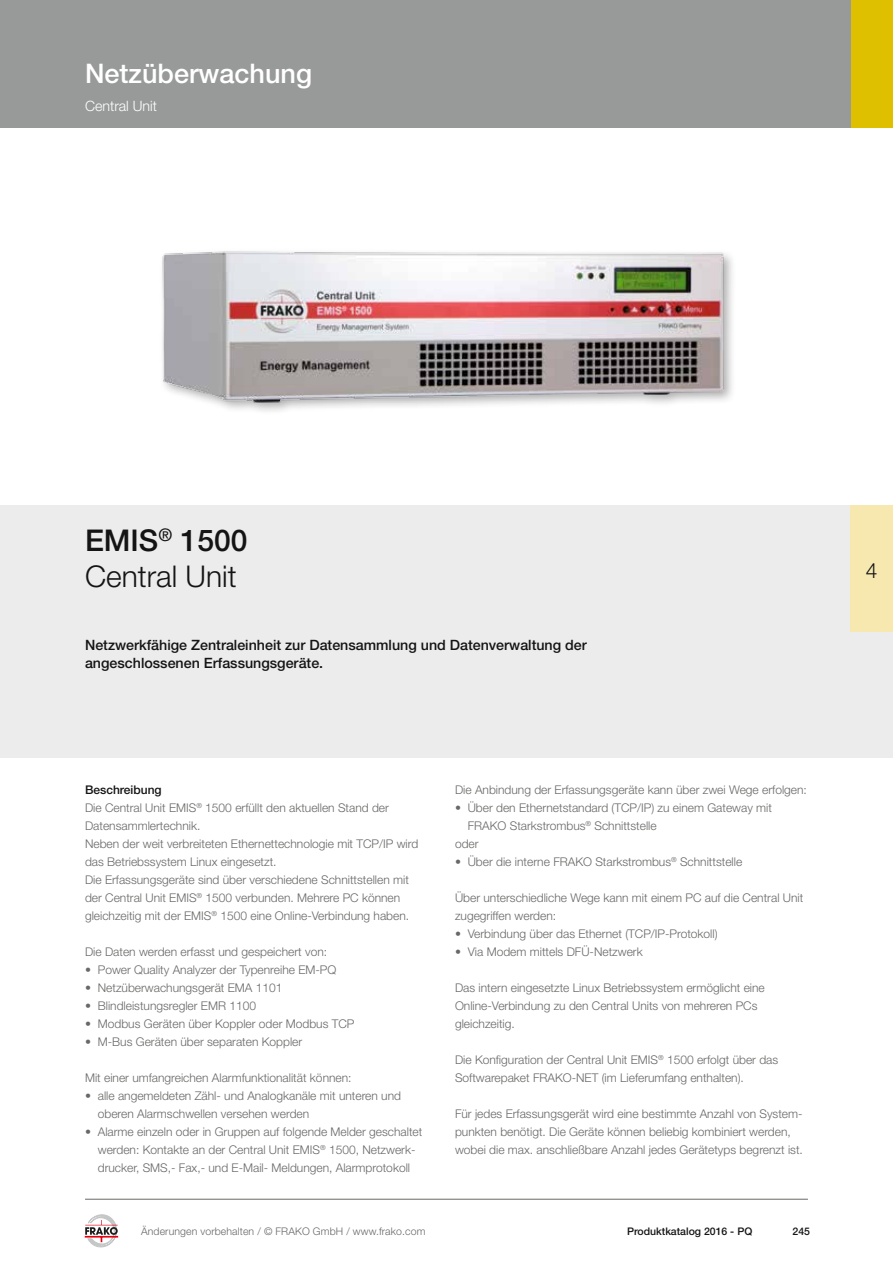
<style>
.page{position:relative;width:893px;height:1263px;background:#fff}
.page>*{position:absolute;margin:0;border:0;box-sizing:border-box;transform-origin:0 0}
.t1{font:300 30px/36px "Helvetica Neue LT Std";color:#141415}
.t2{font:500 27px "Helvetica Neue LT Std";color:#fff}
.t3{font:300 21px "Helvetica Neue LT Std";color:#141415}
.t4{font:500 14.25px/18px "Helvetica Neue LT Std";color:#141415}
.t5{font:300 14.25px "Helvetica Neue LT Std";color:#fff}
.t6{font:300 12px/18px "Helvetica Neue LT Std";color:#686867}
.t7{font:300 10.5px "Helvetica Neue LT Std";letter-spacing:.01em;color:#686867}
.t8{font:500 10.5px "Helvetica Neue LT Std";color:#141415}
.s1{font-weight:500}
.s2{font-weight:500;color:#141415}
</style>
<div class="page">
<div style="left:850px;top:0;width:43px;height:128px;background:#dfc000"></div>
<div style="left:0;top:506px;width:893px;height:252px;background:#ececec"></div>
<div style="left:159px;top:248px;width:577px;height:167px;background:#141415;opacity:.35"></div>
<img style="left:159px;top:248px;width:569px;height:159px">
<div style="left:850px;top:506px;width:43px;height:126px;background:#f6e8af"></div>
<hr style="left:85px;top:1199px;width:723px;height:1px;background:#686867">
<svg style="left:85px;top:1214px;width:34px;height:34px"></svg>
<div style="left:0;top:0;width:850px;height:128px;background:#989999"></div>
<h2 class="t2" style="left:85px;top:57px;width:229px">Netzüberwachung</h2>
<p class="t5" style="left:85px;top:97px;width:74px">Central Unit</p>
<h1 class="t1" style="left:85px;top:521px;width:164px"><span class="s1">EMIS</span><sup>®</sup> <span class="s1">1500<br></span>Central Unit</h1>
<p class="t4" style="left:85px;top:635px;width:503px">Netzwerkfähige Zentraleinheit zur Datensammlung und Datenverwaltung der angeschlossenen Erfassungsgeräte.</p>
<p class="t6" style="left:85px;top:780px;width:335px"><span class="s2">Beschreibung<br></span>Die Central Unit EMIS<sup>®</sup> 1500 erfüllt den aktuellen Stand der Datensammlertechnik.<br>Neben der weit verbreiteten Ethernettechnologie mit TCP/IP wird das Betriebssystem Linux eingesetzt.<br>Die Erfassungsgeräte sind über verschiedene Schnittstellen mit der Central Unit EMIS<sup>®</sup> 1500 verbunden. Mehrere PC können gleichzeitig mit der EMIS<sup>®</sup> 1500 eine Online-Verbindung haben.</p>
<p class="t6" style="left:85px;top:942px;width:244px">Die Daten werden erfasst und gespeichert von:</p>
<p class="t6" style="left:85px;top:960px;width:253px">• Power Quality Analyzer der Typenreihe EM-PQ</p>
<p class="t6" style="left:85px;top:978px;width:199px">• Netzüberwachungsgerät EMA 1101</p>
<p class="t6" style="left:85px;top:996px;width:173px">• Blindleistungsregler EMR 1100</p>
<p class="t6" style="left:85px;top:1014px;width:271px">• Modbus Geräten über Koppler oder Modbus TCP</p>
<p class="t6" style="left:85px;top:1032px;width:219px">• M-Bus Geräten über separaten Koppler</p>
<p class="t6" style="left:85px;top:1068px;width:268px">Mit einer umfangreichen Alarmfunktionalität können:</p>
<p class="t6" style="left:98px;top:1086px;width:305px;text-indent:-13px">• alle angemeldeten Zähl- und Analogkanäle mit unteren und oberen Alarmschwellen versehen werden</p>
<p class="t6" style="left:85px;top:1122px;width:339px;text-align:center">• Alarme einzeln oder in Gruppen auf folgende Melder geschaltet werden: Kontakte an der Central Unit EMIS<sup>®</sup> 1500, Netzwerk&shy;drucker, SMS,- Fax,- und E-Mail- Meldungen, Alarmprotokoll</p>
<p class="t6" style="left:455px;top:780px;width:353px">Die Anbindung der Erfassungsgeräte kann über zwei Wege erfolgen:</p>
<p class="t6" style="left:455px;top:798px;width:319px">• Über den Ethernetstandard (TCP/IP) zu einem Gateway mit</p>
<p class="t6" style="left:468px;top:816px;width:190px">FRAKO Starkstrombus<sup>®</sup> Schnittstelle</p>
<p class="t6" style="left:455px;top:834px;width:25px">oder</p>
<p class="t6" style="left:455px;top:852px;width:289px">• Über die interne FRAKO Starkstrombus<sup>®</sup> Schnittstelle</p>
<p class="t6" style="left:455px;top:888px;width:350px">Über unterschiedliche Wege kann mit einem PC auf die Central Unit zugegriffen werden:</p>
<p class="t6" style="left:455px;top:924px;width:264px">• Verbindung über das Ethernet (TCP/IP-Protokoll)</p>
<p class="t6" style="left:455px;top:942px;width:189px">• Via Modem mittels DFÜ-Netzwerk</p>
<p class="t6" style="left:455px;top:978px;width:311px">Das intern eingesetzte Linux Betriebssystem ermöglicht eine<br>Online-Verbindung zu den Central Units von mehreren PCs gleichzeitig.</p>
<p class="t6" style="left:455px;top:1050px;width:325px">Die Konfiguration der Central Unit EMIS<sup>®</sup> 1500 erfolgt über das<br>Softwarepaket FRAKO-NET (im Lieferumfang enthalten).</p>
<p class="t6" style="left:455px;top:1104px;width:349px">Für jedes Erfassungsgerät wird eine bestimmte Anzahl von System&shy;punkten benötigt. Die Geräte können beliebig kombiniert werden, wobei die max. anschließbare Anzahl jedes Gerätetyps begrenzt ist.</p>
<p class="t7" style="left:141px;top:1224px;width:286px">Änderungen vorbehalten / © FRAKO GmbH / www.frako.com</p>
<p class="t8" style="left:627px;top:1225px;width:127px">Produktkatalog 2016 - PQ</p>
<p class="t8" style="left:792px;top:1225px;width:19px">245</p>
<h3 class="t3" style="left:866px;top:557px;width:13px">4</h3>
</div>
